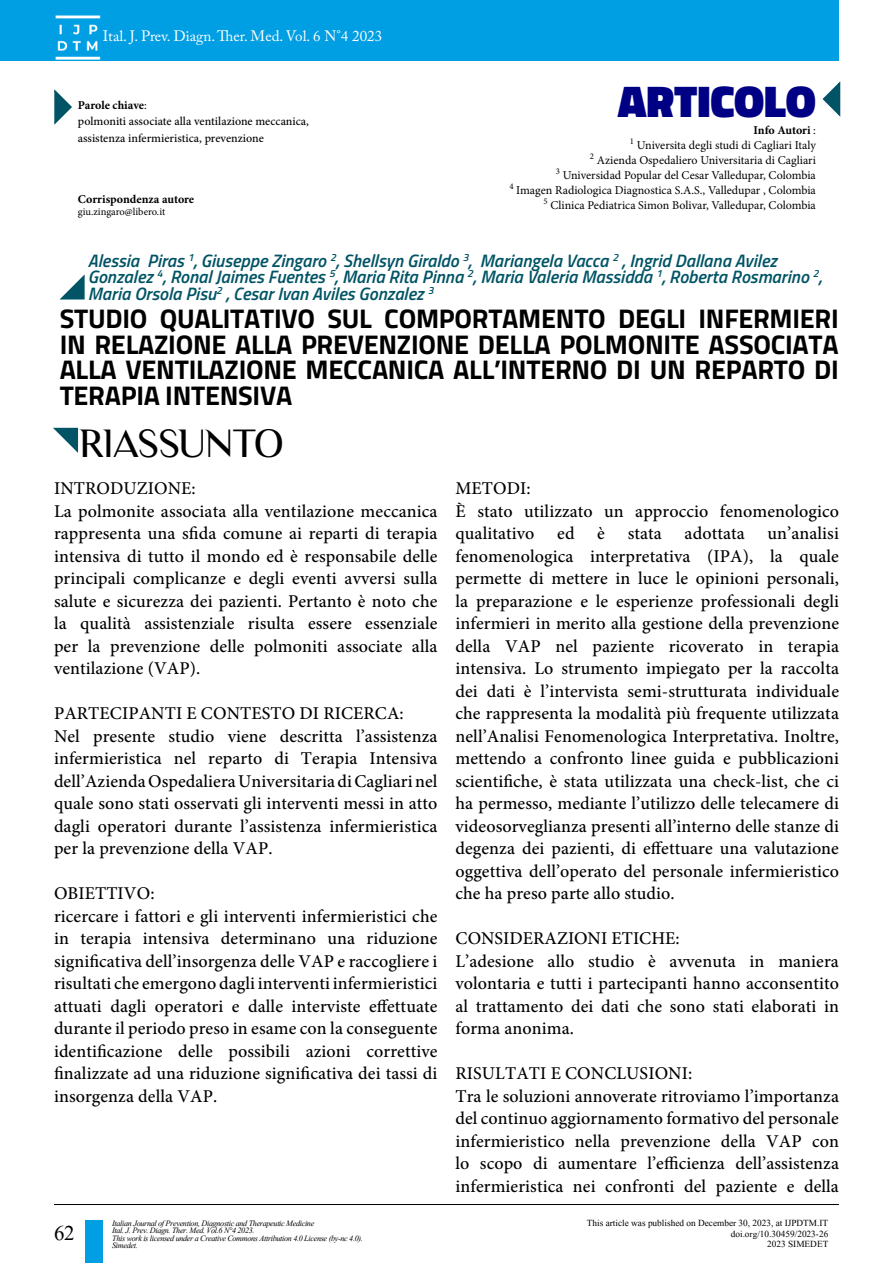
<style>
.page{position:relative;width:893px;height:1263px;background:#fff}
.page>*{position:absolute;margin:0;border:0;box-sizing:border-box;transform-origin:0 0}
.t1{font:900 45px "Titillium Web";color:#000084}
.t2{font:37.5px "Luxia Display";letter-spacing:-.04em;color:#000}
.t3{font:700 27px/25.5px "Titillium Web";letter-spacing:-.01em;color:#000;text-align:justify}
.t4{font:27px "Kokila";color:#000}
.t5{font:500 18px/22.5px "Minion Pro";letter-spacing:.005em;color:#000;text-align:justify}
.t6{font:italic 600 18px/16.5px "Titillium Web";color:#005465}
.t7{font:15px "Adobe Caslon Pro";color:#fff}
.t8{font:12px "Minion Pro";color:#000}
.t9{font:12px "Kokila";color:#000}
.t10{font:500 12px "Minion Pro";color:#000}
.t11{font:700 12px "Minion Pro";letter-spacing:-.005em;color:#000}
.t12{font:italic 10.5px/7.5px "Kokila";letter-spacing:-.03em;color:#000}
.t13{font:10.5px "Minion Pro";color:#000}
.s1{font-weight:400}
</style>
<div class="page">
<div style="left:0;top:0;width:839px;height:61px;background:#009ee3"></div>
<img style="left:55px;top:15px;width:46px;height:45px">
<hr style="left:54px;top:1204px;width:785px;height:1px;background:#000">
<div style="left:85px;top:1220px;width:18px;height:43px;background:#009ee3"></div>
<svg style="left:53px;top:427px;width:26px;height:26px"></svg>
<svg style="left:59px;top:274px;width:26px;height:26px"></svg>
<svg style="left:822px;top:81px;width:19px;height:36px"></svg>
<svg style="left:54px;top:89px;width:18px;height:36px"></svg>
<p class="t7" style="left:103px;top:27px;width:281px">Ital. J. Prev. Diagn. Ther. Med. Vol. 6 N°4 2023</p>
<p class="t11" style="left:78px;top:97px;width:70px">Parole chiave<span class="s1">:</span></p>
<p class="t10" style="left:78px;top:113px;width:233px">polmoniti associate alla ventilazione meccanica,</p>
<p class="t10" style="left:78px;top:130px;width:187px">assistenza infermieristica, prevenzione</p>
<p class="t11" style="left:78px;top:191px;width:118px">Corrispondenza autore</p>
<p class="t13" style="left:78px;top:205px;width:89px">giu.zingaro@libero.it</p>
<p class="t1" style="left:618px;top:69px;width:200px">ARTICOLO</p>
<p class="t11" style="left:753px;top:121px;width:64px">Info Autori <span class="s1">:</span></p>
<p class="t8" style="left:630px;top:137px;width:188px"><sup>1</sup> Universita degli studi di Cagliari Italy</p>
<p class="t8" style="left:590px;top:152px;width:227px"><sup>2</sup> Azienda Ospedaliero Universitaria di Cagliari</p>
<p class="t8" style="left:556px;top:167px;width:262px"><sup>3</sup> Universidad Popular del Cesar Valledupar, Colombia</p>
<p class="t8" style="left:509px;top:182px;width:308px"><sup>4</sup> Imagen Radiologica Diagnostica S.A.S., Valledupar , Colombia</p>
<p class="t8" style="left:543px;top:197px;width:274px"><sup>5</sup> Clinica Pediatrica Simon Bolivar, Valledupar, Colombia</p>
<p class="t6" style="left:88px;top:251px;width:736px">Alessia Piras <sup>1</sup>, Giuseppe Zingaro <sup>2</sup>, Shellsyn Giraldo <sup>3</sup>, Mariangela Vacca <sup>2</sup> , Ingrid Dallana Avilez<br>Gonzalez <sup>4</sup>, Ronal Jaimes Fuentes <sup>5</sup>, Maria Rita Pinna <sup>2</sup>, Maria Valeria Massidda <sup>1</sup>, Roberta Rosmarino <sup>2</sup>,<br>Maria Orsola Pisu<sup>2</sup> , Cesar Ivan Aviles Gonzalez <sup>3</sup></p>
<p class="t3" style="left:60px;top:305px;width:781px">STUDIO QUALITATIVO SUL COMPORTAMENTO DEGLI INFERMIERI IN RELAZIONE ALLA PREVENZIONE DELLA POLMONITE ASSOCIATA ALLA VENTILAZIONE MECCANICA ALL’INTERNO DI UN REPARTO DI TERAPIA INTENSIVA</p>
<p class="t2" style="left:78px;top:420px;width:207px">RIASSUNTO</p>
<p class="t5" style="left:54px;top:477px;width:143px">INTRODUZIONE:</p>
<p class="t5" style="left:54px;top:500px;width:385px">La polmonite associata alla ventilazione meccanica rappresenta una sfida comune ai reparti di terapia intensiva di tutto il mondo ed è responsabile delle principali complicanze e degli eventi avversi sulla salute e sicurezza dei pazienti. Pertanto è noto che la qualità assistenziale risulta essere essenziale per la prevenzione delle polmoniti associate alla ventilazione (VAP).</p>
<p class="t5" style="left:54px;top:702px;width:351px">PARTECIPANTI E CONTESTO DI RICERCA:</p>
<p class="t5" style="left:54px;top:725px;width:385px">Nel presente studio viene descritta l’assistenza infermieristica nel reparto di Terapia Intensiva dell’Azienda Ospedaliera Universitaria di Cagliari nel quale sono stati osservati gli interventi messi in atto dagli operatori durante l’assistenza infermieristica per la prevenzione della VAP.</p>
<p class="t5" style="left:54px;top:882px;width:102px">OBIETTIVO:</p>
<p class="t5" style="left:54px;top:905px;width:385px">ricercare i fattori e gli interventi infermieristici che in terapia intensiva determinano una riduzione significativa dell’insorgenza delle VAP e raccogliere i risultati che emergono dagli interventi infermieristici attuati dagli operatori e dalle interviste effettuate durante il periodo preso in esame con la conseguente identificazione delle possibili azioni correttive finalizzate ad una riduzione significativa dei tassi di insorgenza della VAP.</p>
<p class="t4" style="left:54px;top:1217px;width:22px">62</p>
<p class="t12" style="left:112px;top:1219px;width:252px">Italian Journal of Prevention, Diagnostic and Therapeutic Medicine<br>Ital. J. Prev. Diagn. Ther. Med. Vol.6 N°4 2023.<br>This work is licensed under a Creative Commons Attribution 4.0 License (by-nc 4.0).<br>Simedet.</p>
<p class="t5" style="left:455px;top:477px;width:77px">METODI:</p>
<p class="t5" style="left:455px;top:500px;width:385px">È stato utilizzato un approccio fenomenologico qualitativo</p>
<p class="t5" style="left:455px;top:522px;width:385px;text-indent:312px">un’analisi fenomenologica interpretativa (IPA), la quale permette di mettere in luce le opinioni personali, la preparazione e le esperienze professionali degli infermieri in merito alla gestione della prevenzione della VAP nel paziente ricoverato in terapia intensiva. Lo strumento impiegato per la raccolta dei dati è l’intervista semi-strutturata individuale che rappresenta la modalità più frequente utilizzata nell’Analisi Fenomenologica Interpretativa. Inoltre, mettendo a confronto linee guida e pubblicazioni scientifiche, è stata utilizzata una check-list, che ci ha permesso, mediante l’utilizzo delle telecamere di videosorveglianza presenti all’interno delle stanze di degenza dei pazienti, di effettuare una valutazione oggettiva dell’operato del personale infermieristico che ha preso parte allo studio.</p>
<p class="t5" style="left:455px;top:927px;width:226px">CONSIDERAZIONI ETICHE:</p>
<p class="t5" style="left:455px;top:950px;width:385px">L’adesione allo studio è avvenuta in maniera volontaria e tutti i partecipanti hanno acconsentito al trattamento dei dati che sono stati elaborati in forma anonima.</p>
<p class="t5" style="left:455px;top:1062px;width:238px">RISULTATI E CONCLUSIONI:</p>
<p class="t5" style="left:455px;top:1085px;width:385px">Tra le soluzioni annoverate ritroviamo l’importanza del continuo aggiornamento formativo del personale infermieristico nella prevenzione della VAP con lo scopo di aumentare l’efficienza dell’assistenza infermieristica nei confronti del paziente e della</p>
<p class="t5" style="left:557px;top:522px;width:19px">ed</p>
<p class="t5" style="left:597px;top:522px;width:9px">è</p>
<p class="t5" style="left:628px;top:522px;width:36px">stata</p>
<p class="t5" style="left:685px;top:522px;width:62px">adottata</p>
<p class="t9" style="left:587px;top:1216px;width:243px">This article was published on December 30, 2023, at IJPDTM.IT</p>
<p class="t9" style="left:731px;top:1226px;width:99px">doi.org/10.30459/2023-26</p>
<p class="t9" style="left:767px;top:1237px;width:63px">2023 SIMEDET</p>
</div>
